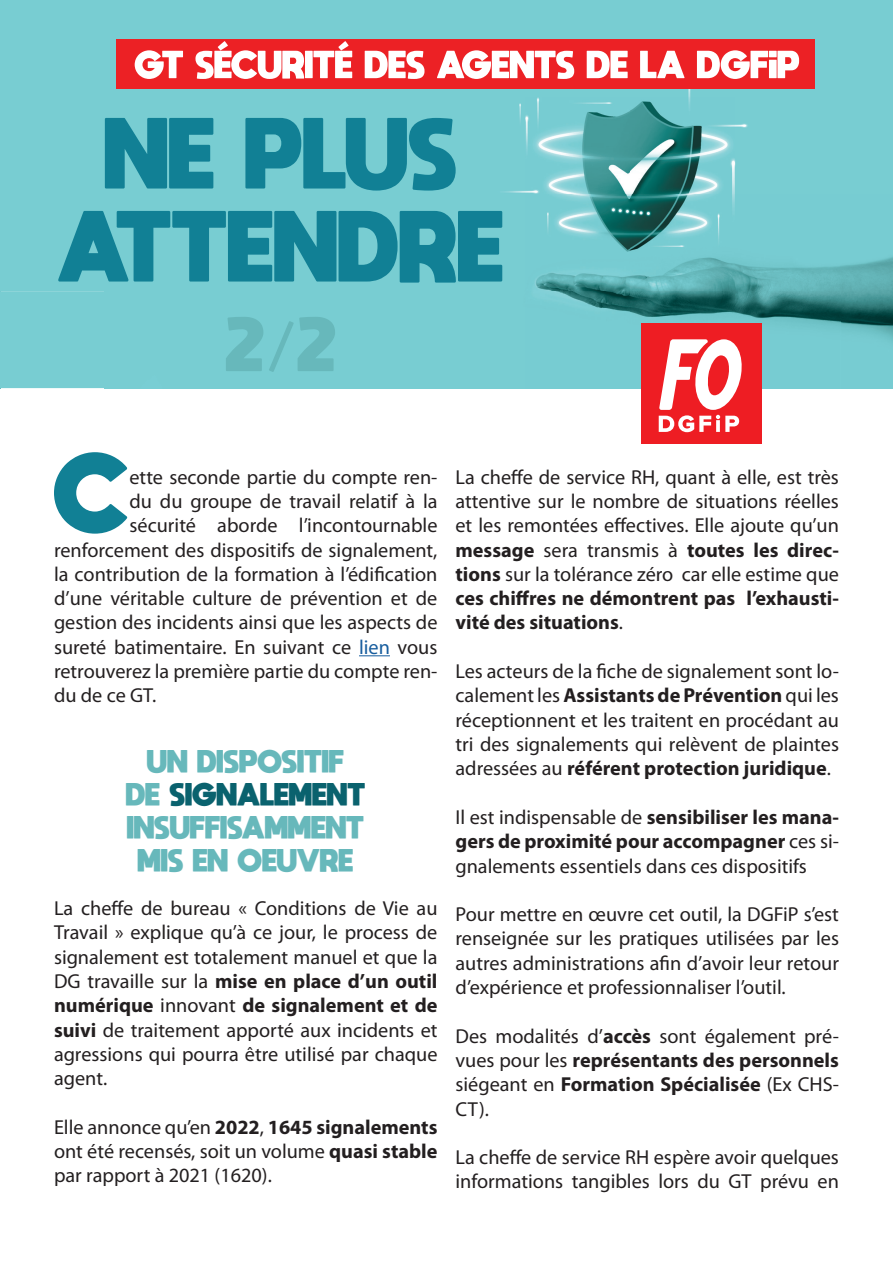
<style>
.page{position:relative;width:893px;height:1263px;background:#fff}
.page>*{position:absolute;margin:0;border:0;box-sizing:border-box;transform-origin:0 0}
.t1{font:800 78px "moon get";color:#118095}
.t2{font:800 22.5px "moon get";color:#67b8bb}
.t3{font:800 22.5px "moon get";color:#0a626e}
.t4{font:20.25px/24.3px "Myriad Pro";color:#231f20;text-align:justify}
.s1{color:#175d9e}
.s2{color:#67b8bb}
.s3{font-weight:700}
</style>
<div class="page">
<img style="left:0;top:0;width:893px;height:388px">
<svg style="left:105px;top:118px;width:108px;height:71px"></svg>
<svg style="left:245px;top:118px;width:211px;height:73px"></svg>
<svg style="left:58px;top:211px;width:444px;height:72px"></svg>
<svg style="left:226px;top:317px;width:37px;height:54px"></svg>
<svg style="left:269px;top:317px;width:66px;height:55px"></svg>
<div style="left:116px;top:39px;width:698px;height:50px;background:#ec2125"></div>
<svg style="left:135px;top:50px;width:48px;height:29px"></svg>
<svg style="left:195px;top:41px;width:157px;height:38px"></svg>
<svg style="left:365px;top:51px;width:59px;height:28px"></svg>
<svg style="left:437px;top:50px;width:137px;height:29px"></svg>
<svg style="left:587px;top:51px;width:41px;height:27px"></svg>
<svg style="left:640px;top:51px;width:44px;height:27px"></svg>
<svg style="left:697px;top:50px;width:102px;height:29px"></svg>
<hr style="left:359px;top:655px;width:31px;height:1px;background:#175d9e">
<div style="left:641px;top:323px;width:120px;height:121px;background:#ee1d23"></div>
<svg style="left:659px;top:339px;width:83px;height:93px"></svg>
<p class="t1" style="left:54px;top:443px;width:77px">C</p>
<p class="t4" style="left:130px;top:464px;width:309px">ette seconde partie du compte ren-</p>
<p class="t4" style="left:130px;top:489px;width:310px">du du groupe de travail relatif à la</p>
<p class="t4" style="left:130px;top:513px;width:309px">sécurité aborde l’incontournable</p>
<p class="t4" style="left:54px;top:537px;width:385px">renforcement des dispositifs de signalement,</p>
<p class="t4" style="left:54px;top:562px;width:385px">la contribution de la formation à l’édification</p>
<p class="t4" style="left:54px;top:586px;width:385px">d’une véritable culture de prévention et de</p>
<p class="t4" style="left:54px;top:610px;width:385px">gestion des incidents ainsi que les aspects de</p>
<p class="t4" style="left:54px;top:634px;width:385px">sureté batimentaire. En suivant ce <span class="s1">lien</span> vous</p>
<p class="t4" style="left:54px;top:659px;width:385px">retrouverez la première partie du compte ren-</p>
<p class="t4" style="left:54px;top:683px;width:104px">du de ce GT.</p>
<p class="t2" style="left:147px;top:747px;width:198px">UN DISPOSITIF</p>
<p class="t3" style="left:126px;top:780px;width:241px"><span class="s2">DE</span> SIGNALEMENT</p>
<p class="t2" style="left:127px;top:813px;width:239px">INSUFFISAMMENT</p>
<p class="t2" style="left:138px;top:846px;width:217px">MIS EN OEUVRE</p>
<p class="t4" style="left:54px;top:896px;width:385px">La cheffe de bureau « Conditions de Vie au Travail » explique qu’à ce jour, le process de signalement est totalement manuel et que la DG travaille sur la <span class="s3">mise en place d’un outil numérique</span> innovant <span class="s3">de signalement et de suivi</span> de traitement apporté aux incidents et agressions qui pourra être utilisé par chaque agent.</p>
<p class="t4" style="left:54px;top:1114px;width:385px">Elle annonce qu’en <span class="s3">2022</span>, <span class="s3">1645 signalements </span>ont été recensés, soit un volume <span class="s3">quasi stable </span>par rapport à 2021 (1620).</p>
<p class="t4" style="left:455px;top:464px;width:385px">La cheffe de service RH, quant à elle, est très attentive sur le nombre de situations réelles et les remontées effectives. Elle ajoute qu’un <span class="s3">message</span> sera transmis à <span class="s3">toutes les direc&shy;tions</span> sur la tolérance zéro car elle estime que <span class="s3">ces chiffres ne démontrent pas l’exhausti&shy;vité des situations</span>.</p>
<p class="t4" style="left:455px;top:659px;width:385px">Les acteurs de la fiche de signalement sont lo&shy;calement les <span class="s3">Assistants de Prévention</span> qui les réceptionnent et les traitent en procédant au tri des signalements qui relèvent de plaintes adressées au <span class="s3">référent protection juridique</span>.</p>
<p class="t4" style="left:455px;top:805px;width:385px">Il est indispensable de <span class="s3">sensibiliser les mana&shy;gers de proximité pour accompagner</span> ces si&shy;gnalements essentiels dans ces dispositifs</p>
<p class="t4" style="left:455px;top:902px;width:385px">Pour mettre en œuvre cet outil, la DGFiP s’est renseignée sur les pratiques utilisées par les autres administrations afin d’avoir leur retour d’expérience et professionnaliser l’outil.</p>
<p class="t4" style="left:455px;top:1023px;width:385px">Des modalités d’<span class="s3">accès</span> sont également pré&shy;vues pour les <span class="s3">représentants des personnels </span>siégeant en <span class="s3">Formation Spécialisée</span> (Ex CHS-CT).</p>
<p class="t4" style="left:455px;top:1145px;width:385px">La cheffe de service RH espère avoir quelques informations tangibles lors du GT prévu en</p>
</div>
